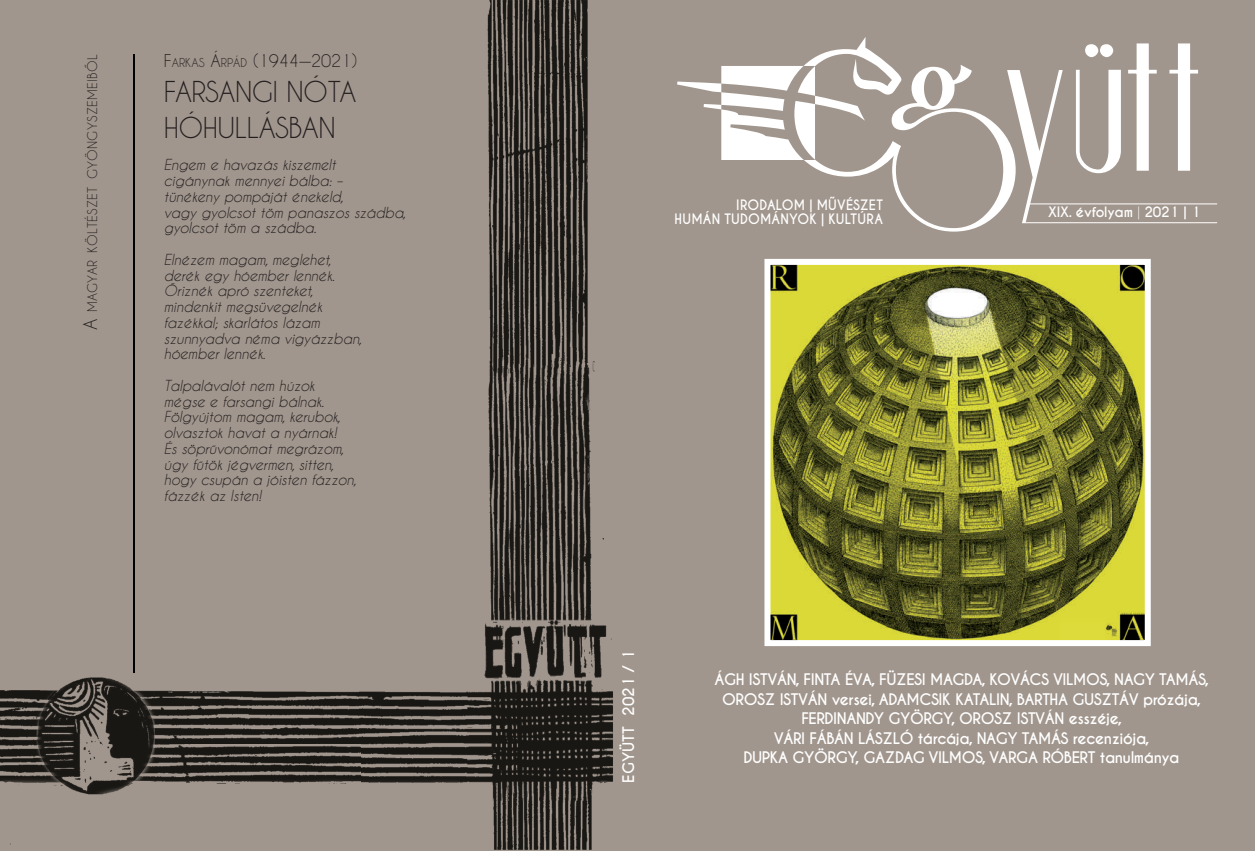
<style>
.page{position:relative;width:1255px;height:851px;background:#fff}
.page>*{position:absolute;margin:0;border:0;box-sizing:border-box;transform-origin:0 0}
.t1{font:27px/35.5px "Caviar Dreams";letter-spacing:-.02em;color:#231f20}
.t2{font:16.5px "Caviar Dreams";color:#231f20}
.t3{font:700 15px/19.5px "Caviar Dreams";letter-spacing:-.03em;color:#fff;text-align:center}
.t4{font:700 15px "Caviar Dreams";color:#fff}
.t5{font:italic 14.25px/15.8px "Caviar Dreams";letter-spacing:-.01em;color:#231f20}
.t6{font:700 13.5px/14.2px "Caviar Dreams";letter-spacing:.005em;color:#fff;text-align:right;scale:.95 1}
.t7{font:700 13.5px "Caviar Dreams";letter-spacing:.005em;color:#fff}
.t8{font:12.6px "Caviar Dreams";letter-spacing:.03em;color:#231f20}
.s1{font-size:18px}
.s2{font-size:11.55px}
.s3{font-style:inherit}
.s4{font-weight:400}
</style>
<div class="page">
<div style="left:0;top:0;width:1254px;height:850px;background:#a1968d"></div>
<img style="left:0;top:0;width:613px;height:850px">
<img style="left:134px;top:54px;width:1px;height:618px">
<hr style="left:1022px;top:222px;width:194px;height:1px;background:#fff">
<hr style="left:1027px;top:204px;width:189px;height:1px;background:#fff">
<svg style="left:892px;top:43px;width:306px;height:189px"></svg>
<svg style="left:677px;top:37px;width:224px;height:140px"></svg>
<img style="left:771px;top:266px;width:372px;height:373px">
<div style="left:764px;top:259px;width:386px;height:387px;border:6px solid #fff"></div>
<p class="t8" style="left:85px;top:330px;width:278px;rotate:-90deg"><span class="s1">A</span> MAGYAR KÖLTÉSZET GYÖNGYSZEMEIBŐL</p>
<p class="t2" style="left:164px;top:51px;width:195px">F<span class="s2">ARKAS</span> Á<span class="s2">RPÁD</span> (1944<span class="s3">—</span>2021)</p>
<h1 class="t1" style="left:164px;top:74px;width:194px">FARSANGI NÓTA<br>HÓHULLÁSBAN</h1>
<p class="t5" style="left:164px;top:157px;width:243px">Engem e havazás kiszemelt<br>cigánynak mennyei bálba: –<br>tünékeny pompáját énekeld,<br>vagy gyolcsot töm panaszos szádba, gyolcsot töm a szádba.</p>
<p class="t5" style="left:164px;top:251px;width:199px">Elnézem magam, meglehet, derék egy hóember lennék.<br>Őriznék apró szenteket, mindenkit megsüvegelnék fazékkal; skarlátos lázam szunnyadva néma vigyázzban, hóember lennék.</p>
<p class="t5" style="left:164px;top:377px;width:194px">Talpalávalót nem húzok mégse e farsangi bálnak.<br>Fölgyújtom magam, kerubok, olvasztok havat a nyárnak!<br>És söprűvonómat megrázom, úgy fűtök jégvermen, sitten, hogy csupán a jóisten fázzon, fázzék az Isten!</p>
<p class="t6" style="left:674px;top:198px;width:221px">IRODALOM | MŰVÉSZET<br>HUMÁN TUDOMÁNYOK | KULTÚRA</p>
<p class="t7" style="left:1047px;top:204px;width:154px">XIX. évfolyam <span class="s4">|</span> 2021 | 1</p>
<p class="t4" style="left:619px;top:782px;width:134px;rotate:-90deg">EGYÜTT 2021 / 1</p>
<p class="t3" style="left:714px;top:670px;width:496px">ÁGH ISTVÁN, FINTA ÉVA, FÜZESI MAGDA, KOVÁCS VILMOS, NAGY TAMÁS, OROSZ ISTVÁN versei, ADAMCSIK KATALIN, BARTHA GUSZTÁV prózája, FERDINANDY GYÖRGY, OROSZ ISTVÁN esszéje,<br>VÁRI FÁBÁN LÁSZLÓ tárcája, NAGY TAMÁS recenziója,<br>DUPKA GYÖRGY, GAZDAG VILMOS, VARGA RÓBERT tanulmánya</p>
</div>
